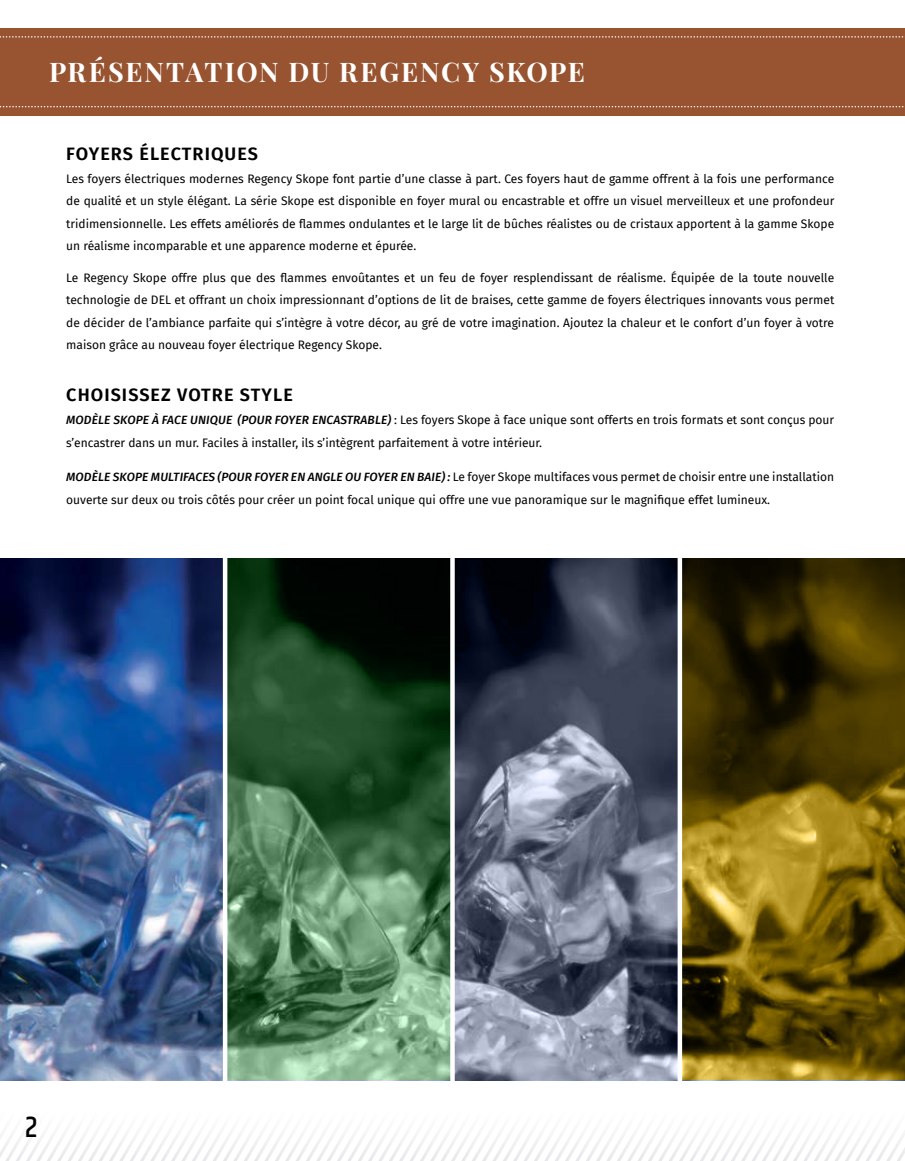
<style>
.page{position:relative;width:905px;height:1161px;background:#fff}
.page>*{position:absolute;margin:0;border:0;box-sizing:border-box;transform-origin:0 0}
.t1{font:500 30px "Khand";color:#000}
.t2{font:700 27px "Playfair Display";letter-spacing:.06em;color:#fff}
.t3{font:600 18px "Fira Sans";letter-spacing:.06em;color:#000}
.t4{font:12px/22.5px "Fira Sans";color:#000;text-align:justify}
.s1{font-weight:500;font-style:italic}
</style>
<div class="page">
<svg style="left:0;top:1134px;width:904px;height:27px"></svg>
<div style="left:0;top:28px;width:904px;height:88px;background:#985330"></div>
<svg style="left:0;top:106px;width:905px;height:1px"></svg>
<svg style="left:0;top:36px;width:905px;height:2px"></svg>
<img style="left:0;top:559px;width:223px;height:521px">
<svg style="left:227px;top:559px;width:223px;height:521px;background:#3c6242"></svg>
<svg style="left:454px;top:559px;width:223px;height:521px;background:#585e71"></svg>
<svg style="left:682px;top:559px;width:222px;height:521px;background:#5c4a08"></svg>
<svg style="left:450px;top:558px;width:1px;height:523px"></svg>
<h2 class="t2" style="left:49px;top:55px;width:537px">PRÉSENTATION DU REGENCY SKOPE</h2>
<h3 class="t3" style="left:66px;top:139px;width:193px">FOYERS ÉLECTRIQUES</h3>
<p class="t4" style="left:66px;top:167px;width:769px">Les foyers électriques modernes Regency Skope font partie d’une classe à part. Ces foyers haut de gamme offrent à la fois une performance de qualité et un style élégant. La série Skope est disponible en foyer mural ou encastrable et offre un visuel merveilleux et une profondeur tridimensionnelle. Les effets améliorés de flammes ondulantes et le large lit de bûches réalistes ou de cristaux apportent à la gamme Skope un réalisme incomparable et une apparence moderne et épurée.</p>
<p class="t4" style="left:66px;top:266px;width:769px">Le Regency Skope offre plus que des flammes envoûtantes et un feu de foyer resplendissant de réalisme. Équipée de la toute nouvelle technologie de DEL et offrant un choix impressionnant d’options de lit de braises, cette gamme de foyers électriques innovants vous permet de décider de l’ambiance parfaite qui s’intègre à votre décor, au gré de votre imagination. Ajoutez la chaleur et le confort d’un foyer à votre maison grâce au nouveau foyer électrique Regency Skope.</p>
<h3 class="t3" style="left:66px;top:380px;width:228px">CHOISISSEZ VOTRE STYLE</h3>
<p class="t4" style="left:66px;top:408px;width:769px"><span class="s1">MODÈLE SKOPE À FACE UNIQUE (POUR FOYER ENCASTRABLE)</span> : Les foyers Skope à face unique sont offerts en trois formats et sont conçus pour s’encastrer dans un mur. Faciles à installer, ils s’intègrent parfaitement à votre intérieur.</p>
<p class="t4" style="left:66px;top:465px;width:769px"><span class="s1">MODÈLE SKOPE MULTIFACES (POUR FOYER EN ANGLE OU FOYER EN BAIE) :</span> Le foyer Skope multifaces vous permet de choisir entre une installation ouverte sur deux ou trois côtés pour créer un point focal unique qui offre une vue panoramique sur le magnifique effet lumineux.</p>
<h1 class="t1" style="left:25px;top:1108px;width:14px">2</h1>
</div>
